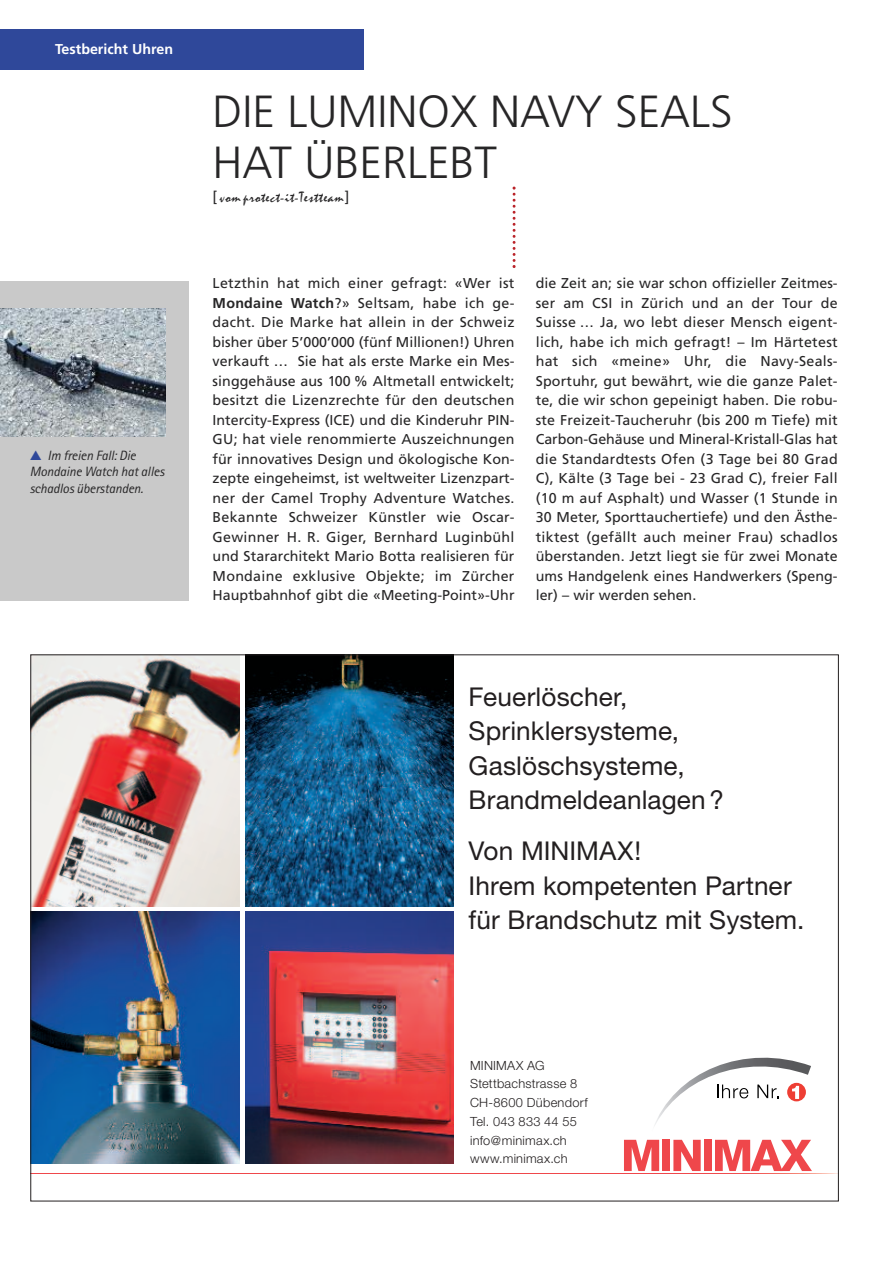
<style>
.page{position:relative;width:893px;height:1263px;background:#fff}
.page>*{position:absolute;margin:0;border:0;box-sizing:border-box;transform-origin:0 0}
.t1{font:300 45px/51px "Frutiger LT";color:#272627}
.t2{font:25.95px/34.5px "Helvetica Neue Roman+SENOTS";letter-spacing:.005em;color:#231f20}
.t3{font:15px "Mistral";letter-spacing:.05em;color:#272627}
.t4{font:14.25px/19.5px "Frutiger LT";letter-spacing:.005em;color:#272627;text-align:justify}
.t5{font:700 14.25px "Frutiger LT";color:#fff}
.t6{font:italic 13.5px/16.5px "Agfa Rotis Sans Serif";letter-spacing:-.01em;color:#272627}
.t7{font:12.6px/18.8px "Helvetica Neue Light+WLFWLO";letter-spacing:.02em;color:#231f20}
.s1{color:#2f489a}
.s2{font-family:"Frutiger LT"}
.s3{font-weight:700}
</style>
<div class="page">
<div style="left:0;top:282px;width:189px;height:319px;background:#c9c9c9"></div>
<svg style="left:513px;top:187px;width:3px;height:81px"></svg>
<div style="left:0;top:30px;width:364px;height:40px;background:#2f489a"></div>
<img style="left:0;top:308px;width:166px;height:128px">
<svg style="left:624px;top:1140px;width:35px;height:31px"></svg>
<div style="left:663px;top:1140px;width:7px;height:31px;background:#ef474b"></div>
<svg style="left:673px;top:1140px;width:28px;height:31px"></svg>
<div style="left:704px;top:1140px;width:7px;height:31px;background:#ef474b"></div>
<svg style="left:715px;top:1140px;width:97px;height:31px"></svg>
<svg style="left:32px;top:1173px;width:805px;height:1px"></svg>
<img style="left:32px;top:656px;width:207px;height:250px">
<svg style="left:654px;top:1057px;width:157px;height:69px"></svg>
<img style="left:32px;top:912px;width:207px;height:251px">
<img style="left:245px;top:656px;width:209px;height:250px">
<img style="left:245px;top:912px;width:209px;height:251px">
<p class="t5" style="left:55px;top:43px;width:119px">Testbericht Uhren</p>
<p class="t6" style="left:30px;top:448px;width:136px"><span class="s1">▲</span> Im freien Fall: Die<br>Mondaine Watch hat alles schadlos überstanden.</p>
<h1 class="t1" style="left:213px;top:90px;width:522px">DIE LUMINOX NAVY SEALS<br>HAT ÜBERLEBT</h1>
<p class="t3" style="left:213px;top:188px;width:138px"><span class="s2">[</span>vom protect-it-Testteam<span class="s2">]</span></p>
<p class="t4" style="left:213px;top:274px;width:303px">Letzthin hat mich einer gefragt: «Wer ist <span class="s3">Mondaine Watch</span>?» Seltsam, habe ich ge&shy;dacht. Die Marke hat allein in der Schweiz bisher über 5’000’000 (fünf Millionen!) Uhren verkauft … Sie hat als erste Marke ein Mes&shy;singgehäuse aus 100 % Altmetall entwickelt; besitzt die Lizenzrechte für den deutschen Intercity-Express (ICE) und die Kinderuhr PIN-GU; hat viele renommierte Auszeichnungen für innovatives Design und ökologische Kon&shy;zepte eingeheimst, ist weltweiter Lizenzpart&shy;ner der Camel Trophy Adventure Watches.<br>Bekannte Schweizer Künstler wie Oscar-Gewinner H. R. Giger, Bernhard Luginbühl und Stararchitekt Mario Botta realisieren für Mondaine exklusive Objekte; im Zürcher Hauptbahnhof gibt die «Meeting-Point»-Uhr</p>
<p class="t4" style="left:536px;top:274px;width:303px">die Zeit an; sie war schon offizieller Zeitmes&shy;ser am CSI in Zürich und an der Tour de Suisse … Ja, wo lebt dieser Mensch eigent&shy;lich, habe ich mich gefragt! – Im Härtetest hat sich «meine» Uhr, die Navy-Seals-Sportuhr, gut bewährt, wie die ganze Palet&shy;te, die wir schon gepeinigt haben. Die robu&shy;ste Freizeit-Taucheruhr (bis 200 m Tiefe) mit Carbon-Gehäuse und Mineral-Kristall-Glas hat die Standardtests Ofen (3 Tage bei 80 Grad C), Kälte (3 Tage bei - 23 Grad C), freier Fall (10 m auf Asphalt) und Wasser (1 Stunde in 30 Meter, Sporttauchertiefe) und den Ästhe&shy;tiktest (gefällt auch meiner Frau) schadlos überstanden. Jetzt liegt sie für zwei Monate ums Handgelenk eines Handwerkers (Speng&shy;ler) – wir werden sehen.</p>
<h2 class="t2" style="left:469px;top:682px;width:257px">Feuerlöscher,<br>Sprinklersysteme,<br>Gaslöschsysteme,<br>Brandmeldeanlagen ?</h2>
<h2 class="t2" style="left:469px;top:836px;width:337px">Von MINIMAX!<br>Ihrem kompetenten Partner für Brandschutz mit System.</h2>
<p class="t7" style="left:470px;top:1057px;width:119px">MINIMAX AG<br>Stettbachstrasse 8<br>CH-8600 Dübendorf<br>Tel. 043 833 44 55 info@minimax.ch www.minimax.ch</p>
</div>
